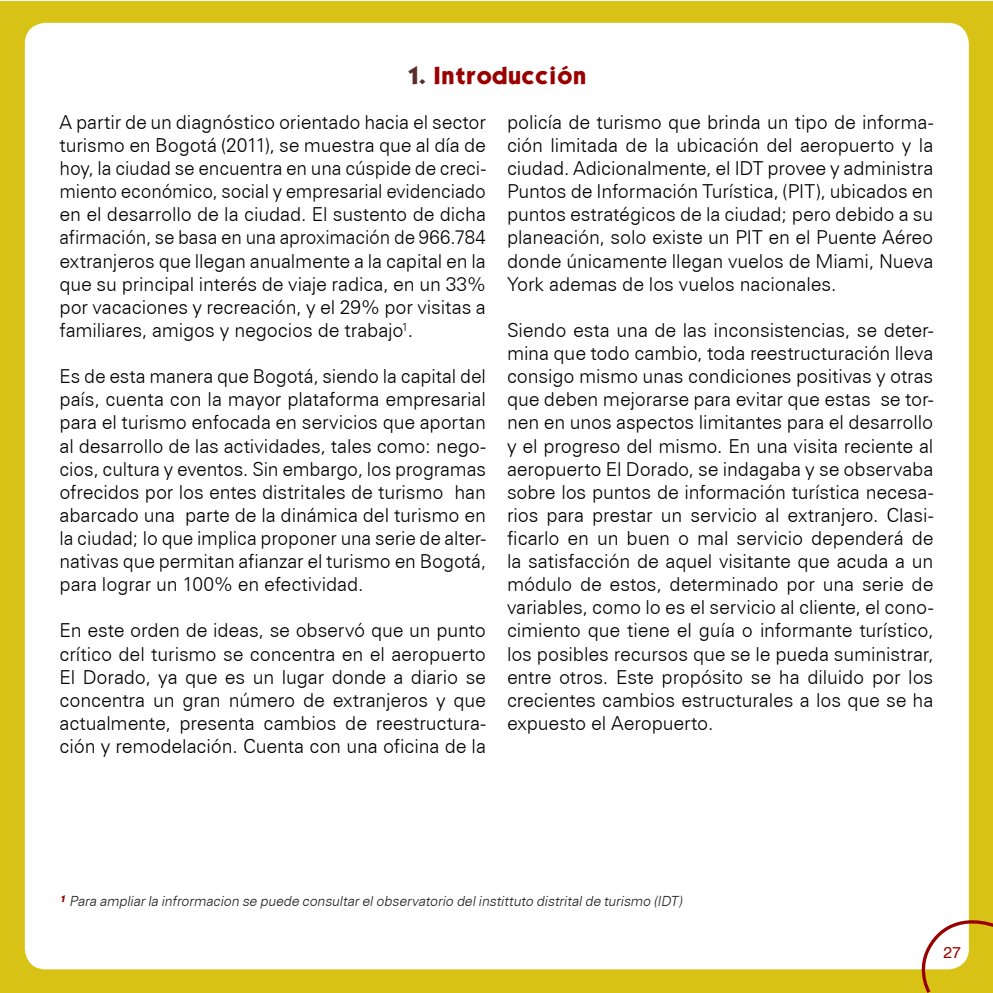
<style>
.page{position:relative;width:993px;height:993px;background:#fff}
.page>*{position:absolute;margin:0;border:0;box-sizing:border-box;transform-origin:0 0}
.titulos{font:21px "Kabel Bd Normal";color:#990100}
.parrafos_rev{font:300 19.25px/23.1px "Zurich BT";letter-spacing:-.005em;color:#000;text-align:justify}
.t1{font:15.75px "Helvetica";color:#990100}
.t2{font:italic 300 14px "Zurich BT";color:#231f20}
.s1{color:#5c2b2b}
</style>
<div class="page">
<hr style="left:0;top:0;width:1px;height:991px;background:#d8c216">
<div style="left:0;top:1px;width:992px;height:991px;background:#d8c216"></div>
<div style="left:27px;top:25px;width:939px;height:942px;background:#fff;border-radius:19px"></div>
<div style="left:25px;top:23px;width:943px;height:946px;border:4px solid #fff;border-radius:19px"></div>
<svg style="left:909px;top:910px;width:83px;height:82px"></svg>
<p class="titulos" style="left:407px;top:60px;width:180px"><span class="s1">1.</span> Introducción</p>
<p class="parrafos_rev" style="left:507px;top:110px;width:428px">policía de turismo que brinda un tipo de informa&shy;ción limitada de la ubicación del aeropuerto y la ciudad. Adicionalmente, el IDT provee y administra Puntos de Información Turística, (PIT), ubicados en puntos estratégicos de la ciudad; pero debido a su planeación, solo existe un PIT en el Puente Aéreo donde únicamente llegan vuelos de Miami, Nueva York ademas de los vuelos nacionales.</p>
<p class="parrafos_rev" style="left:507px;top:318px;width:428px">Siendo esta una de las inconsistencias, se deter&shy;mina que todo cambio, toda reestructuración lleva consigo mismo unas condiciones positivas y otras que deben mejorarse para evitar que estas se tor&shy;nen en unos aspectos limitantes para el desarrollo y el progreso del mismo. En una visita reciente al aeropuerto El Dorado, se indagaba y se observaba sobre los puntos de información turística necesa&shy;rios para prestar un servicio al extranjero. Clasi&shy;ficarlo en un buen o mal servicio dependerá de la satisfacción de aquel visitante que acuda a un módulo de estos, determinado por una serie de variables, como lo es el servicio al cliente, el cono&shy;cimiento que tiene el guía o informante turístico, los posibles recursos que se le pueda suministrar, entre otros. Este propósito se ha diluido por los crecientes cambios estructurales a los que se ha expuesto el Aeropuerto.</p>
<p class="parrafos_rev" style="left:59px;top:110px;width:428px">A partir de un diagnóstico orientado hacia el sector turismo en Bogotá (2011), se muestra que al día de hoy, la ciudad se encuentra en una cúspide de creci&shy;miento económico, social y empresarial evidenciado en el desarrollo de la ciudad. El sustento de dicha afirmación, se basa en una aproximación de 966.784 extranjeros que llegan anualmente a la capital en la que su principal interés de viaje radica, en un 33% por vacaciones y recreación, y el 29% por visitas a familiares, amigos y negocios de trabajo<sup>1</sup>.</p>
<p class="parrafos_rev" style="left:59px;top:364px;width:428px">Es de esta manera que Bogotá, siendo la capital del país, cuenta con la mayor plataforma empresarial para el turismo enfocada en servicios que aportan al desarrollo de las actividades, tales como: nego&shy;cios, cultura y eventos. Sin embargo, los programas ofrecidos por los entes distritales de turismo han abarcado una parte de la dinámica del turismo en la ciudad; lo que implica proponer una serie de alter&shy;nativas que permitan afianzar el turismo en Bogotá, para lograr un 100% en efectividad.</p>
<p class="parrafos_rev" style="left:59px;top:618px;width:428px">En este orden de ideas, se observó que un punto crítico del turismo se concentra en el aeropuerto El Dorado, ya que es un lugar donde a diario se concentra un gran número de extranjeros y que actualmente, presenta cambios de reestructura&shy;ción y remodelación. Cuenta con una oficina de la</p>
<p class="t2" style="left:60px;top:892px;width:626px"><sup>1</sup> Para ampliarla infrormacion se puede consultarelobservatorio delinstittuto distritalde turismo (IDT)</p>
<p class="t1" style="left:943px;top:942px;width:19px">27</p>
</div>
